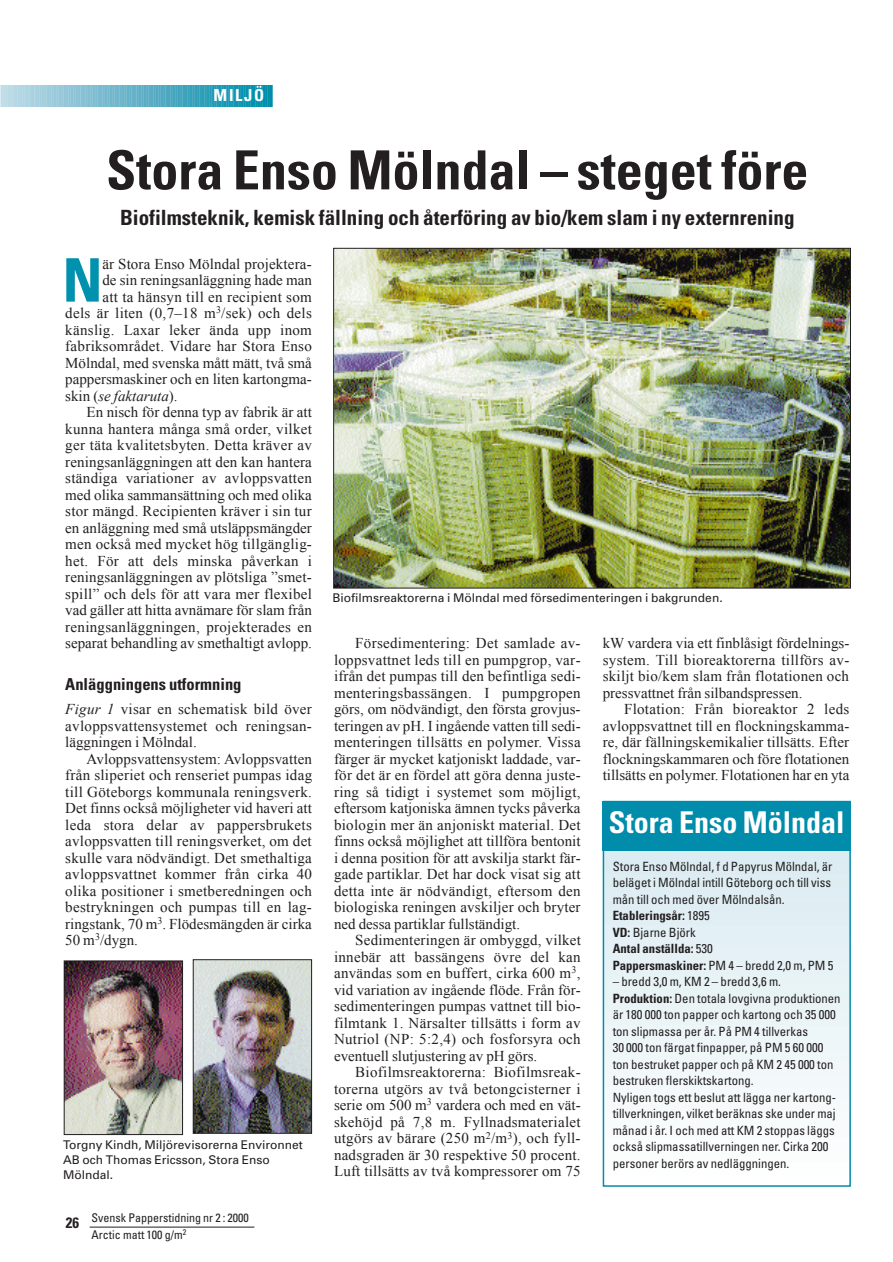
<style>
.page{position:relative;width:893px;height:1262px;background:#fff}
.page>*{position:absolute;margin:0;border:0;box-sizing:border-box;transform-origin:0 0}
.t1{font:700 condensed 60px "Univers";color:#0091ae}
.t2{font:700 condensed 54px "Univers";color:#231f20}
.t3{font:700 condensed 30px "Univers";color:#fff}
.t4{font:700 condensed 21px "Univers";color:#231f20}
.t5{font:700 condensed 16.5px "Univers";color:#231f20}
.t6{font:700 condensed 16.5px "Univers";letter-spacing:.1em;color:#fff}
.t7{font:15px/16.5px "Times New Roman";letter-spacing:.01em;color:#231f20;text-align:justify}
.t8{font:italic 15px "Times New Roman";color:#231f20}
.t9{font:condensed 12.75px/16.5px "Univers";color:#231f20}
.t10{font:12px/15px "Univers";color:#231f20}
.t11{font:condensed 12px/16.5px "Univers";color:#231f20}
.s1{font-style:normal}
.s2{font-style:italic}
.s3{font-weight:700;font-size:15px}
.s4{font-weight:700}
</style>
<div class="page">
<svg style="left:1px;top:85px;width:271px;height:21px;background:#64b4c9"></svg>
<hr style="left:90px;top:1226px;width:164px;height:1px;background:#231f20">
<img style="left:66px;top:962px;width:115px;height:170px">
<div style="left:64px;top:960px;width:119px;height:174px;border:1px solid #231f20"></div>
<img style="left:195px;top:961px;width:115px;height:170px">
<div style="left:193px;top:959px;width:119px;height:174px;border:1px solid #231f20"></div>
<img style="left:335px;top:250px;width:513px;height:336px">
<div style="left:604px;top:851px;width:245px;height:11px;background:#dbecf2"></div>
<div style="left:604px;top:864px;width:245px;height:10px;background:#dcecf2"></div>
<div style="left:604px;top:876px;width:245px;height:11px;background:#ddedf2"></div>
<div style="left:604px;top:889px;width:245px;height:10px;background:#dfeef4"></div>
<div style="left:604px;top:901px;width:245px;height:10px;background:#e0eef4"></div>
<div style="left:604px;top:914px;width:245px;height:10px;background:#e1eff4"></div>
<div style="left:604px;top:926px;width:245px;height:10px;background:#e3f0f5"></div>
<div style="left:604px;top:938px;width:245px;height:11px;background:#e4f0f5"></div>
<div style="left:604px;top:951px;width:245px;height:10px;background:#e5f1f5"></div>
<div style="left:604px;top:963px;width:245px;height:11px;background:#e7f2f6"></div>
<div style="left:604px;top:976px;width:245px;height:10px;background:#e8f3f6"></div>
<div style="left:604px;top:988px;width:245px;height:11px;background:#e8f3f6"></div>
<div style="left:604px;top:1001px;width:245px;height:10px;background:#eaf4f7"></div>
<div style="left:604px;top:1013px;width:245px;height:10px;background:#ebf5f8"></div>
<div style="left:604px;top:1026px;width:245px;height:10px;background:#edf6f9"></div>
<div style="left:604px;top:1038px;width:245px;height:10px;background:#eef6f9"></div>
<div style="left:604px;top:1050px;width:245px;height:11px;background:#f0f7f9"></div>
<div style="left:604px;top:1063px;width:245px;height:10px;background:#f2f8fa"></div>
<div style="left:604px;top:1075px;width:245px;height:11px;background:#f3f8fa"></div>
<div style="left:604px;top:1088px;width:245px;height:10px;background:#f4f9fb"></div>
<div style="left:604px;top:1100px;width:245px;height:11px;background:#f6fafb"></div>
<div style="left:604px;top:1113px;width:245px;height:10px;background:#f7fbfc"></div>
<div style="left:604px;top:1125px;width:245px;height:10px;background:#f8fbfc"></div>
<div style="left:604px;top:1138px;width:245px;height:10px;background:#fafcfd"></div>
<div style="left:604px;top:1150px;width:245px;height:10px;background:#fbfdfd"></div>
<div style="left:602px;top:800px;width:248px;height:50px;background:#008caa"></div>
<p class="t6" style="left:214px;top:90px;width:52px">MILJÖ</p>
<h2 class="t2" style="left:106px;top:150px;width:703px">Stora Enso Mölndal – steget före</h2>
<h3 class="t4" style="left:120px;top:210px;width:676px">Biofilmsteknik, kemisk fällning och återföring av bio/kem slam i ny externrening</h3>
<h1 class="t1" style="left:62px;top:258px;width:42px">N</h1>
<p class="t7" style="left:102px;top:257px;width:211px">är Stora Enso Mölndal projektera-</p>
<p class="t7" style="left:102px;top:273px;width:211px">de sin reningsanläggning hade man</p>
<p class="t7" style="left:102px;top:290px;width:211px">att ta hänsyn till en recipient som</p>
<p class="t7" style="left:65px;top:306px;width:248px">dels är liten (0,7–18 m<sup>3</sup>/sek) och dels</p>
<p class="t7" style="left:65px;top:323px;width:248px">känslig. Laxar leker ända upp inom</p>
<p class="t7" style="left:65px;top:339px;width:248px">fabriksområdet. Vidare har Stora Enso</p>
<p class="t7" style="left:65px;top:356px;width:248px">Mölndal, med svenska mått mätt, två små</p>
<p class="t7" style="left:65px;top:372px;width:248px">pappersmaskiner och en liten kartongma-</p>
<p class="t8" style="left:65px;top:390px;width:114px"><span class="s1">skin (</span>se faktaruta<span class="s1">).</span></p>
<p class="t7" style="left:87px;top:405px;width:227px">En nisch för denna typ av fabrik är att</p>
<p class="t7" style="left:65px;top:422px;width:248px">kunna hantera många små order, vilket</p>
<p class="t7" style="left:65px;top:438px;width:248px">ger täta kvalitetsbyten. Detta kräver av</p>
<p class="t7" style="left:65px;top:455px;width:248px">reningsanläggningen att den kan hantera</p>
<p class="t7" style="left:65px;top:471px;width:248px">ständiga variationer av avloppsvatten</p>
<p class="t7" style="left:65px;top:488px;width:248px">med olika sammansättning och med olika</p>
<p class="t7" style="left:65px;top:504px;width:248px">stor mängd. Recipienten kräver i sin tur</p>
<p class="t7" style="left:65px;top:521px;width:248px">en anläggning med små utsläppsmängder</p>
<p class="t7" style="left:65px;top:537px;width:248px">men också med mycket hög tillgänglig-</p>
<p class="t7" style="left:65px;top:554px;width:248px">het. För att dels minska påverkan i</p>
<p class="t7" style="left:65px;top:570px;width:248px">reningsanläggningen av plötsliga ”smet-</p>
<p class="t7" style="left:65px;top:587px;width:248px">spill” och dels för att vara mer flexibel</p>
<p class="t7" style="left:65px;top:603px;width:248px">vad gäller att hitta avnämare för slam från</p>
<p class="t7" style="left:65px;top:620px;width:248px">reningsanläggningen, projekterades en</p>
<p class="t7" style="left:65px;top:636px;width:248px">separat behandling av smethaltigt avlopp.</p>
<p class="t5" style="left:65px;top:678px;width:178px">Anläggningens utformning</p>
<p class="t7" style="left:65px;top:702px;width:248px"><span class="s2">Figur 1</span> visar en schematisk bild över avloppsvattensystemet och reningsan&shy;läggningen i Mölndal.</p>
<p class="t7" style="left:65px;top:752px;width:248px;text-indent:21px">Avloppsvattensystem: Avloppsvatten från sliperiet och renseriet pumpas idag till Göteborgs kommunala reningsverk.<br>Det finns också möjligheter vid haveri att leda stora delar av pappersbrukets avloppsvatten till reningsverket, om det skulle vara nödvändigt. Det smethaltiga avloppsvattnet kommer från cirka 40 olika positioner i smetberedningen och bestrykningen och pumpas till en lag&shy;ringstank, 70 m<sup>3</sup>. Flödesmängden är cirka 50 m<sup>3</sup>/dygn.</p>
<p class="t10" style="left:63px;top:1138px;width:241px">Torgny Kindh, Miljörevisorerna Environnet<br>AB och Thomas Ericsson, Stora Enso<br>Mölndal.</p>
<p class="t11" style="left:92px;top:1211px;width:159px;text-indent:-26px"><span class="s3">26</span> Svensk Papperstidning nr 2 : 2000<br>Arctic matt 100 g/m<sup>2</sup></p>
<p class="t10" style="left:332px;top:592px;width:391px">Biofilmsreaktorerna i Mölndal med försedimenteringen i bakgrunden.</p>
<p class="t7" style="left:334px;top:636px;width:248px;text-indent:21px">Försedimentering: Det samlade av&shy;loppsvattnet leds till en pumpgrop, var&shy;ifrån det pumpas till den befintliga sedi&shy;menteringsbassängen. I pumpgropen görs, om nödvändigt, den första grovjus&shy;teringen av pH. I ingående vatten till sedi&shy;menteringen tillsätts en polymer. Vissa färger är mycket katjoniskt laddade, var&shy;för det är en fördel att göra denna juste&shy;ring så tidigt i systemet som möjligt, eftersom katjoniska ämnen tycks påverka biologin mer än anjoniskt material. Det finns också möjlighet att tillföra bentonit i denna position för att avskilja starkt fär&shy;gade partiklar. Det har dock visat sig att detta inte är nödvändigt, eftersom den biologiska reningen avskiljer och bryter ned dessa partiklar fullständigt.</p>
<p class="t7" style="left:334px;top:933px;width:248px;text-indent:21px">Sedimenteringen är ombyggd, vilket innebär att bassängens övre del kan användas som en buffert, cirka 600 m<sup>3</sup>, vid variation av ingående flöde. Från för&shy;sedimenteringen pumpas vattnet till bio&shy;filmtank 1. Närsalter tillsätts i form av Nutriol (NP: 5:2,4) och fosforsyra och eventuell slutjustering av pH görs.</p>
<p class="t7" style="left:334px;top:1065px;width:248px;text-indent:21px">Biofilmsreaktorerna: Biofilmsreak&shy;torerna utgörs av två betongcisterner i serie om 500 m<sup>3</sup> vardera och med en vät&shy;skehöjd på 7,8 m. Fyllnadsmaterialet utgörs av bärare (250 m<sup>2</sup>/m<sup>3</sup>), och fyll&shy;nadsgraden är 30 respektive 50 procent.<br>Luft tillsätts av två kompressorer om 75</p>
<p class="t7" style="left:602px;top:636px;width:248px">kW vardera via ett finblåsigt fördelnings&shy;system. Till bioreaktorerna tillförs av&shy;skiljt bio/kem slam från flotationen och pressvattnet från silbandspressen.</p>
<p class="t7" style="left:602px;top:702px;width:248px;text-indent:21px">Flotation: Från bioreaktor 2 leds avloppsvattnet till en flockningskamma&shy;re, där fällningskemikalier tillsätts. Efter flockningskammaren och före flotationen tillsätts en polymer. Flotationen har en yta</p>
<h3 class="t3" style="left:609px;top:811px;width:237px">Stora Enso Mölndal</h3>
<p class="t9" style="left:612px;top:859px;width:222px">Stora Enso Mölndal, f d Papyrus Mölndal, är beläget i Mölndal intill Göteborg och till viss mån till och med över Mölndalsån.<br><span class="s4">Etableringsår:</span> 1895<br><span class="s4">VD:</span> Bjarne Björk<br><span class="s4">Antal anställda:</span> 530<br><span class="s4">Pappersmaskiner:</span> PM 4 – bredd 2,0 m, PM 5</p>
<p class="t9" style="left:612px;top:974px;width:229px">– bredd 3,0 m, KM 2 – bredd 3,6 m.<br><span class="s4">Produktion:</span> Den totala lovgivna produktionen är 180 000 ton papper och kartong och 35 000 ton slipmassa per år. På PM 4 tillverkas<br>30 000 ton färgat finpapper, på PM 5 60 000 ton bestruket papper och på KM 2 45 000 ton bestruken flerskiktskartong.<br>Nyligen togs ett beslut att lägga ner kartong&shy;tillverkningen, vilket beräknas ske under maj månad i år. I och med att KM 2 stoppas läggs också slipmassatillverningen ner. Cirka 200 personer berörs av nedläggningen.</p>
</div>
